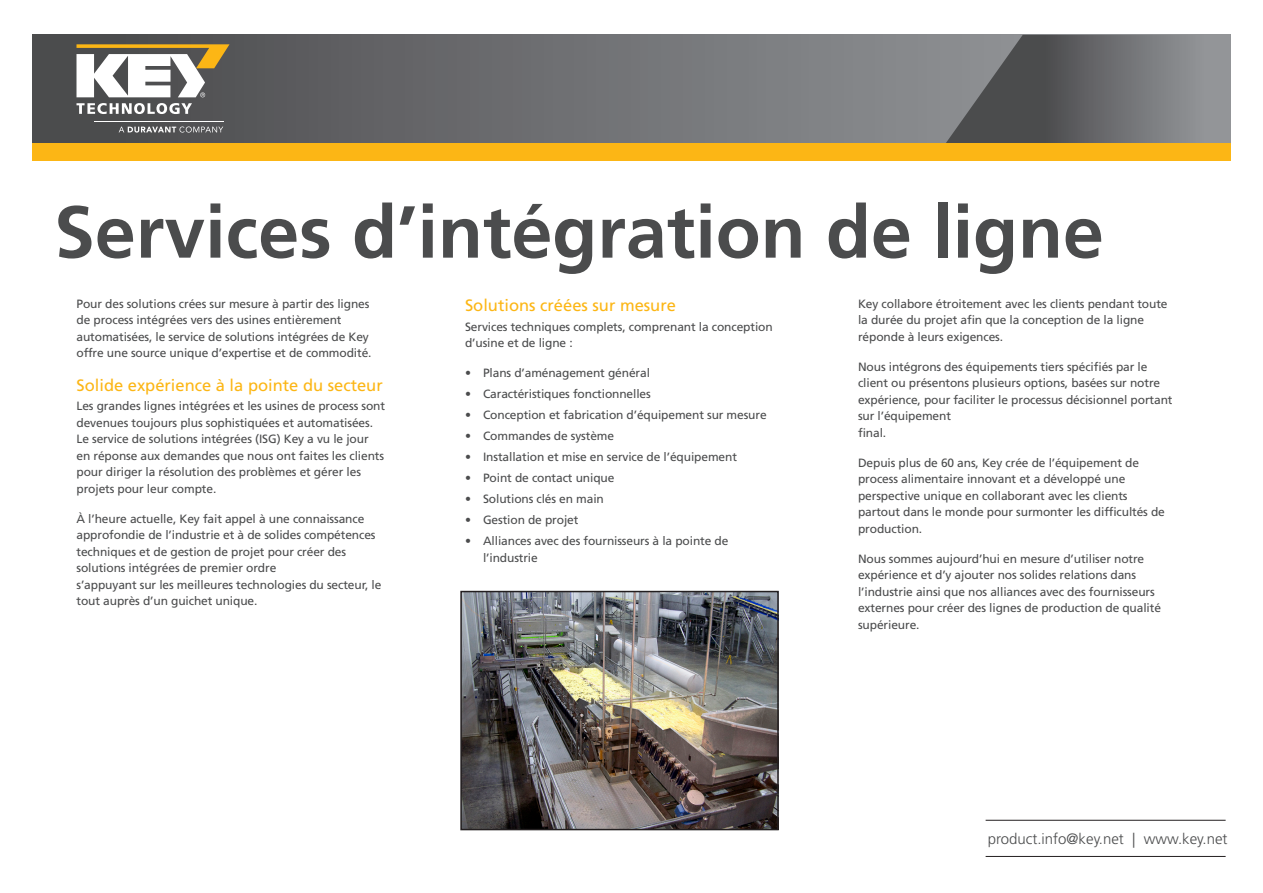
<style>
.page{position:relative;width:1263px;height:893px;background:#fff}
.page>*{position:absolute;margin:0;border:0;box-sizing:border-box;transform-origin:0 0}
.Headline{font:700 73.5px "Frutiger LT Std";color:#4b4c4d}
.Subhead_1{font:16.5px "Frutiger LT Std";color:#fcb615}
.t1{font:300 15px "Frutiger LT Std";color:#4b4c4d}
.Body{font:12px/16.5px "Frutiger LT Std";letter-spacing:-.01em;color:#4b4c4d}
</style>
<div class="page">
<svg style="left:32px;top:35px;width:911px;height:108px;background:#6c6d6f"></svg>
<svg style="left:943px;top:35px;width:287px;height:108px;background:#6f7073"></svg>
<div style="left:32px;top:143px;width:1198px;height:18px;background:#fcb615"></div>
<hr style="left:986px;top:820px;width:239px;height:1px;background:#231f20">
<hr style="left:986px;top:856px;width:239px;height:1px;background:#231f20">
<svg style="left:77px;top:44px;width:153px;height:53px"></svg>
<svg style="left:77px;top:103px;width:115px;height:11px"></svg>
<svg style="left:119px;top:126px;width:104px;height:7px"></svg>
<hr style="left:94px;top:122px;width:129px;height:1px;background:#fff">
<img style="left:463px;top:594px;width:313px;height:233px">
<div style="left:460px;top:591px;width:319px;height:239px;border:2px solid #231f20"></div>
<p class="Headline" style="left:54px;top:189px;width:1051px">Services d’intégration de ligne</p>
<p class="Body" style="left:76px;top:295px;width:297px">Pour des solutions crées sur mesure à partir des lignes de process intégrées vers des usines entièrement automatisées, le service de solutions intégrées de Key offre une source unique d’expertise et de commodité.</p>
<p class="Subhead_1" style="left:76px;top:375px;width:308px">Solide expérience à la pointe du secteur</p>
<p class="Body" style="left:76px;top:398px;width:310px">Les grandes lignes intégrées et les usines de process sont devenues toujours plus sophistiquées et automatisées.<br>Le service de solutions intégrées (ISG) Key a vu le jour en réponse aux demandes que nous ont faites les clients pour diriger la résolution des problèmes et gérer les projets pour leur compte.</p>
<p class="Body" style="left:76px;top:510px;width:306px">À l’heure actuelle, Key fait appel à une connaissance approfondie de l’industrie et à de solides compétences techniques et de gestion de projet pour créer des solutions intégrées de premier ordre<br>s’appuyant sur les meilleures technologies du secteur, le tout auprès d’un guichet unique.</p>
<p class="Subhead_1" style="left:465px;top:296px;width:212px">Solutions créées sur mesure</p>
<p class="Body" style="left:465px;top:318px;width:309px">Services techniques complets, comprenant la conception d’usine et de ligne :</p>
<p class="Body" style="left:465px;top:365px;width:186px">• Plans d’aménagement général</p>
<p class="Body" style="left:465px;top:386px;width:187px">• Caractéristiques fonctionnelles</p>
<p class="Body" style="left:465px;top:407px;width:303px">• Conception et fabrication d’équipement sur mesure</p>
<p class="Body" style="left:465px;top:428px;width:151px">• Commandes de système</p>
<p class="Body" style="left:465px;top:449px;width:273px">• Installation et mise en service de l’équipement</p>
<p class="Body" style="left:465px;top:470px;width:151px">• Point de contact unique</p>
<p class="Body" style="left:465px;top:491px;width:140px">• Solutions clés en main</p>
<p class="Body" style="left:465px;top:512px;width:115px">• Gestion de projet</p>
<p class="Body" style="left:483px;top:533px;width:247px;text-indent:-18px">• Alliances avec des fournisseurs à la pointe de l’industrie</p>
<p class="Body" style="left:858px;top:295px;width:311px">Key collabore étroitement avec les clients pendant toute la durée du projet afin que la conception de la ligne réponde à leurs exigences.</p>
<p class="Body" style="left:858px;top:358px;width:316px">Nous intégrons des équipements tiers spécifiés par le client ou présentons plusieurs options, basées sur notre expérience, pour faciliter le processus décisionnel portant sur l’équipement<br>final.</p>
<p class="Body" style="left:858px;top:454px;width:308px">Depuis plus de 60 ans, Key crée de l’équipement de process alimentaire innovant et a développé une perspective unique en collaborant avec les clients partout dans le monde pour surmonter les difficultés de production.</p>
<p class="Body" style="left:858px;top:550px;width:304px">Nous sommes aujourd’hui en mesure d’utiliser notre expérience et d’y ajouter nos solides relations dans l’industrie ainsi que nos alliances avec des fournisseurs externes pour créer des lignes de production de qualité supérieure.</p>
<p class="t1" style="left:988px;top:830px;width:241px">product.info@key.net | www.key.net</p>
</div>
